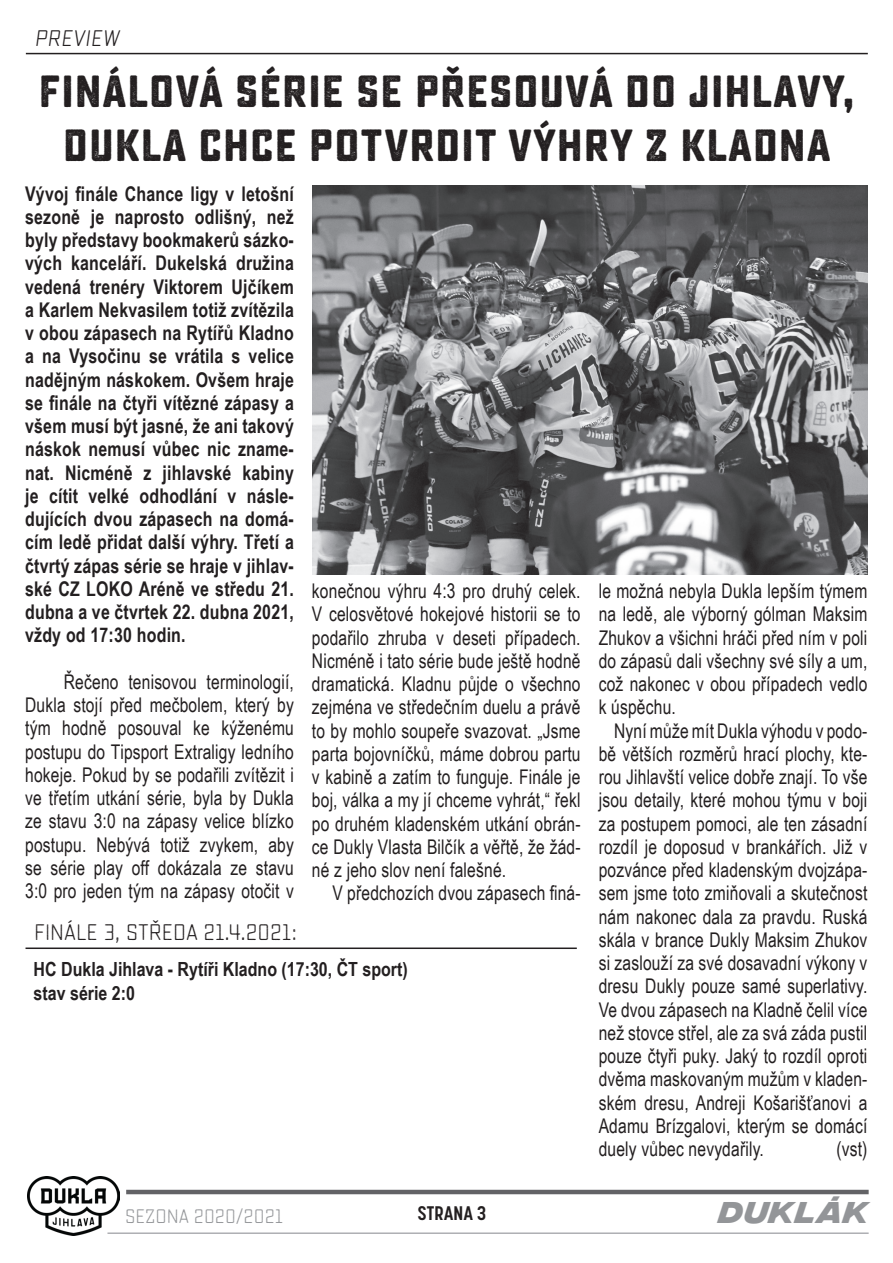
<style>
.page{position:relative;width:893px;height:1263px;background:#fff}
.page>*{position:absolute;margin:0;border:0;box-sizing:border-box;transform-origin:0 0}
.t1{font:45px/54px "Sucrose Bold One";letter-spacing:.02em;color:#231f20;text-align:center}
.t2{font:30px "integral cf bold oblique";letter-spacing:.05em;color:#939598}
.t3{font:22.5px "Sucrose One";color:#231f20}
.t4{font:22.5px "Sucrose Slant";letter-spacing:.02em;color:#231f20}
.t5{font:20.25px/23.2px "Arial Narrow";letter-spacing:.01em;color:#231f20;text-align:justify;scale:.94 1}
.t6{font:700 20.25px/23.2px "Arial Narrow";letter-spacing:.01em;color:#231f20;text-align:justify;scale:.96 1}
.t7{font:700 19.5px "Arial Narrow";color:#231f20}
.t8{font:19.5px "Sucrose One";color:#939598}
.t9{font:700 19.5px "Korolev Condensed";letter-spacing:.02em;color:#231f20}
</style>
<div class="page">
<hr style="left:26px;top:53px;width:842px;height:1px;background:#231f20">
<hr style="left:26px;top:947px;width:551px;height:2px;background:#231f20">
<img style="left:313px;top:186px;width:554px;height:389px">
<hr style="left:126px;top:1190px;width:743px;height:4px;background:#636366">
<hr style="left:107px;top:1232px;width:762px;height:2px;background:#aeafb3">
<img style="left:27px;top:1176px;width:92px;height:59px">
<p class="t4" style="left:34px;top:26px;width:86px">PREVIEW</p>
<p class="t1" style="left:39px;top:65px;width:817px">FINÁLOVÁ SÉRIE SE PŘESOUVÁ DO JIHLAVY,<br>DUKLA CHCE POTVRDIT VÝHRY Z KLADNA</p>
<p class="t6" style="left:25px;top:181px;width:281px">Vývoj finále Chance ligy v letošní sezoně je naprosto odlišný, než byly představy bookmakerů sázko&shy;vých kanceláří. Dukelská družina vedená trenéry Viktorem Ujčíkem a Karlem Nekvasilem totiž zvítězila v obou zápasech na Rytířů Kladno a na Vysočinu se vrátila s velice nadějným náskokem. Ovšem hraje se finále na čtyři vítězné zápasy a všem musí být jasné, že ani takový náskok nemusí vůbec nic zname&shy;nat. Nicméně z jihlavské kabiny je cítit velké odhodlání v násle&shy;dujících dvou zápasech na domá&shy;cím ledě přidat další výhry. Třetí a čtvrtý zápas série se hraje v jihlav&shy;ské CZ LOKO Aréně ve středu 21. dubna a ve čtvrtek 22. dubna 2021, vždy od 17:30 hodin.</p>
<p class="t5" style="left:25px;top:669px;width:287px;text-indent:39px">Řečeno tenisovou terminologií, Dukla stojí před mečbolem, který by tým hodně posouval ke kýženému postupu do Tipsport Extraligy ledního hokeje. Pokud by se podařili zvítězit i ve třetím utkání série, byla by Dukla ze stavu 3:0 na zápasy velice blízko postupu. Nebývá totiž zvykem, aby se série play off dokázala ze stavu 3:0 pro jeden tým na zápasy otočit v</p>
<p class="t3" style="left:34px;top:920px;width:265px">FINÁLE 3, STŘEDA 21.4.2021:</p>
<p class="t5" style="left:312px;top:579px;width:287px">konečnou výhru 4:3 pro druhý celek.<br>V celosvětové hokejové historii se to podařilo zhruba v deseti případech.<br>Nicméně i tato série bude ještě hodně dramatická. Kladnu půjde o všechno zejména ve středečním duelu a právě to by mohlo soupeře svazovat. „Jsme parta bojovníčků, máme dobrou partu v kabině a zatím to funguje. Finále je boj, válka a my jí chceme vyhrát,“ řekl po druhém kladenském utkání obrán&shy;ce Dukly Vlasta Bilčík a věřtě, že žád&shy;né z jeho slov není falešné.</p>
<p class="t5" style="left:333px;top:881px;width:265px">V předchozích dvou zápasech finá-</p>
<p class="t7" style="left:34px;top:955px;width:376px">HC Dukla Jihlava - Rytíři Kladno (17:30, ČT sport)</p>
<p class="t7" style="left:34px;top:978px;width:103px">stav série 2:0</p>
<p class="t5" style="left:599px;top:578px;width:287px">le možná nebyla Dukla lepším týmem na ledě, ale výborný gólman Maksim Zhukov a všichni hráči před ním v poli do zápasů dali všechny své síly a um, což nakonec v obou případech vedlo k úspěchu.</p>
<p class="t5" style="left:599px;top:718px;width:287px;text-indent:15px">Nyní může mít Dukla výhodu v podo&shy;bě větších rozměrů hrací plochy, kte&shy;rou Jihlavští velice dobře znají. To vše jsou detaily, které mohou týmu v boji za postupem pomoci, ale ten zásadní rozdíl je doposud v brankářích. Již v pozvánce před kladenským dvojzápa&shy;sem jsme toto zmiňovali a skutečnost nám nakonec dala za pravdu. Ruská skála v brance Dukly Maksim Zhukov si zaslouží za své dosavadní výkony v dresu Dukly pouze samé superlativy.<br>Ve dvou zápasech na Kladně čelil více než stovce střel, ale za svá záda pustil pouze čtyři puky. Jaký to rozdíl oproti dvěma maskovaným mužům v kladen&shy;ském dresu, Andreji Košarišťanovi a Adamu Brízgalovi, kterým se domácí duely vůbec nevydařily.</p>
<p class="t5" style="left:836px;top:1136px;width:35px">(vst)</p>
<p class="t8" style="left:125px;top:1206px;width:160px">SEZONA 2020/2021</p>
<p class="t9" style="left:418px;top:1202px;width:70px">STRANA 3</p>
<p class="t2" style="left:719px;top:1195px;width:151px">DUKLÁK</p>
</div>
